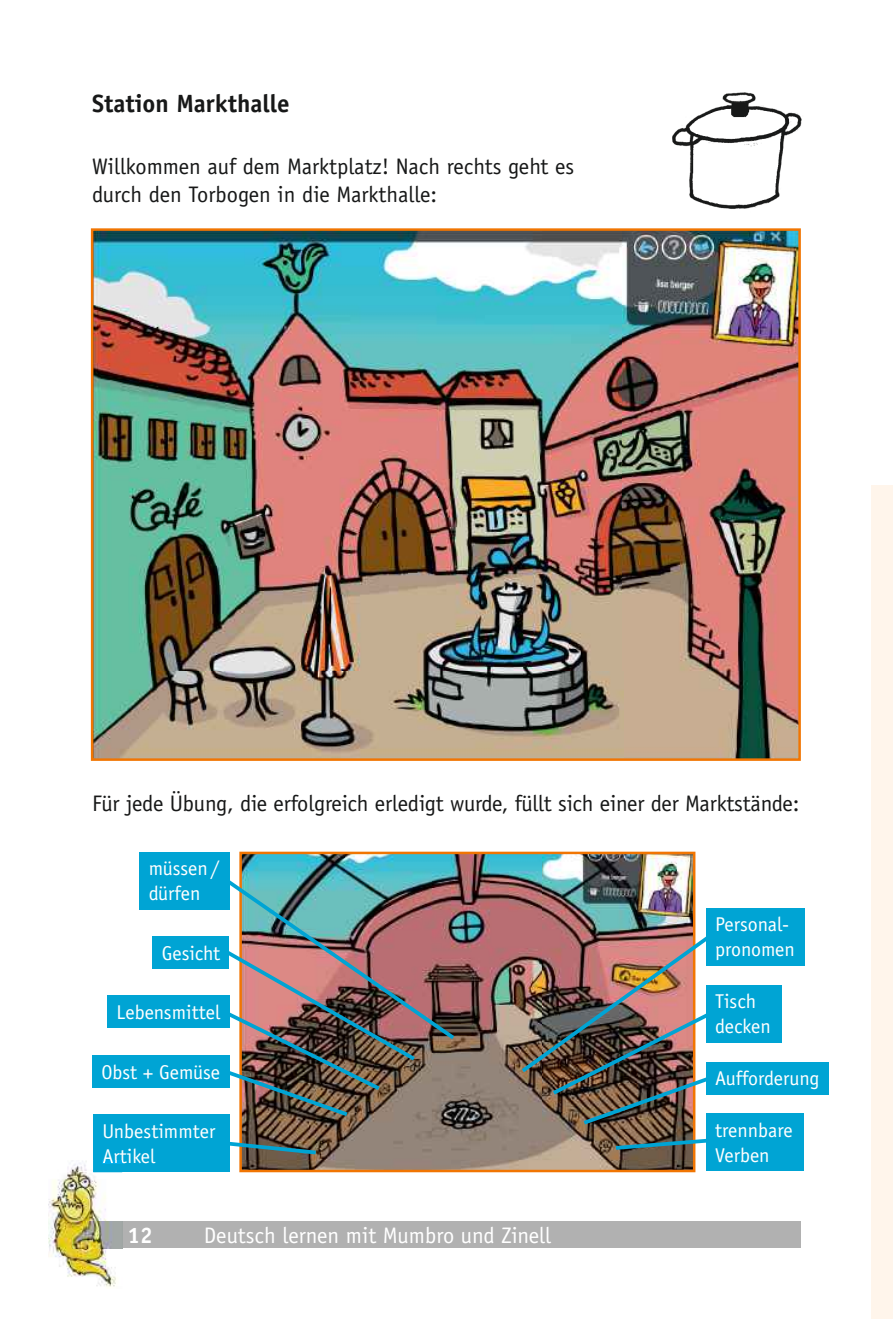
<style>
.page{position:relative;width:893px;height:1319px;background:#fff}
.page>*{position:absolute;margin:0;border:0;box-sizing:border-box;transform-origin:0 0}
.t1{font:700 25px "Officina Sans";color:#171818}
.t2{font:22.5px/27.5px "Officina Sans";letter-spacing:-.01em;color:#171818}
.t3{font:22.5px "Officina Sans";color:#fff}
.t4{font:700 22.5px "Officina Sans";color:#fff}
.t5{font:20px/25px "Officina Sans Std";color:#fff}
</style>
<div class="page">
<div style="left:872px;top:485px;width:21px;height:833px;background:#fff5eb"></div>
<img style="left:242px;top:854px;width:450px;height:314px">
<div style="left:239px;top:851px;width:456px;height:320px;border:2px solid #f17502"></div>
<div style="left:152px;top:935px;width:77px;height:33px;background:#00a4d4"></div>
<div style="left:107px;top:995px;width:122px;height:33px;background:#00a4d4"></div>
<div style="left:92px;top:1054px;width:137px;height:33px;background:#00a4d4"></div>
<div style="left:93px;top:1114px;width:136px;height:57px;background:#00a4d4"></div>
<svg style="left:229px;top:1138px;width:91px;height:18px;background:#5c6e6a"></svg>
<div style="left:706px;top:1113px;width:97px;height:58px;background:#00a4d4"></div>
<div style="left:706px;top:1061px;width:122px;height:33px;background:#00a4d4"></div>
<div style="left:706px;top:984px;width:76px;height:58px;background:#00a4d4"></div>
<svg style="left:612px;top:1136px;width:94px;height:15px"></svg>
<div style="left:139px;top:851px;width:90px;height:58px;background:#00a4d4"></div>
<img style="left:215px;top:870px;width:243px;height:248px">
<div style="left:706px;top:907px;width:98px;height:58px;background:#00a4d4"></div>
<img style="left:518px;top:931px;width:197px;height:196px">
<img style="left:672px;top:92px;width:130px;height:117px">
<img style="left:94px;top:231px;width:704px;height:526px">
<div style="left:73px;top:1221px;width:728px;height:26px;background:#b1b1b1"></div>
<img style="left:48px;top:1161px;width:74px;height:126px">
<img style="left:93px;top:1160px;width:29px;height:11px">
<img style="left:103px;top:1160px;width:19px;height:3px">
<img style="left:73px;top:1221px;width:49px;height:26px">
<p class="t1" style="left:92px;top:88px;width:199px">Station Markthalle</p>
<p class="t2" style="left:92px;top:153px;width:484px">Willkommen auf dem Marktplatz! Nach rechts geht es durch den Torbogen in die Markthalle:</p>
<p class="t2" style="left:92px;top:789px;width:709px">Für jede Übung, die erfolgreich erledigt wurde, füllt sich einer der Marktstände:</p>
<p class="t5" style="left:149px;top:856px;width:72px">müssen / dürfen</p>
<p class="t5" style="left:162px;top:940px;width:60px">Gesicht</p>
<p class="t5" style="left:117px;top:999px;width:105px">Lebensmittel</p>
<p class="t5" style="left:101px;top:1059px;width:120px">Obst + Gemüse</p>
<p class="t5" style="left:715px;top:912px;width:81px">Personal&shy;pronomen</p>
<p class="t5" style="left:715px;top:988px;width:57px">Tisch decken</p>
<p class="t5" style="left:715px;top:1065px;width:106px">Aufforderung</p>
<p class="t5" style="left:102px;top:1118px;width:115px">Unbestimmter<br>Artikel</p>
<p class="t5" style="left:715px;top:1117px;width:79px">trennbare<br>Verben</p>
<p class="t4" style="left:128px;top:1220px;width:27px">12</p>
<p class="t3" style="left:204px;top:1221px;width:349px">Deutsch lernen mit Mumbro und Zinell</p>
</div>
